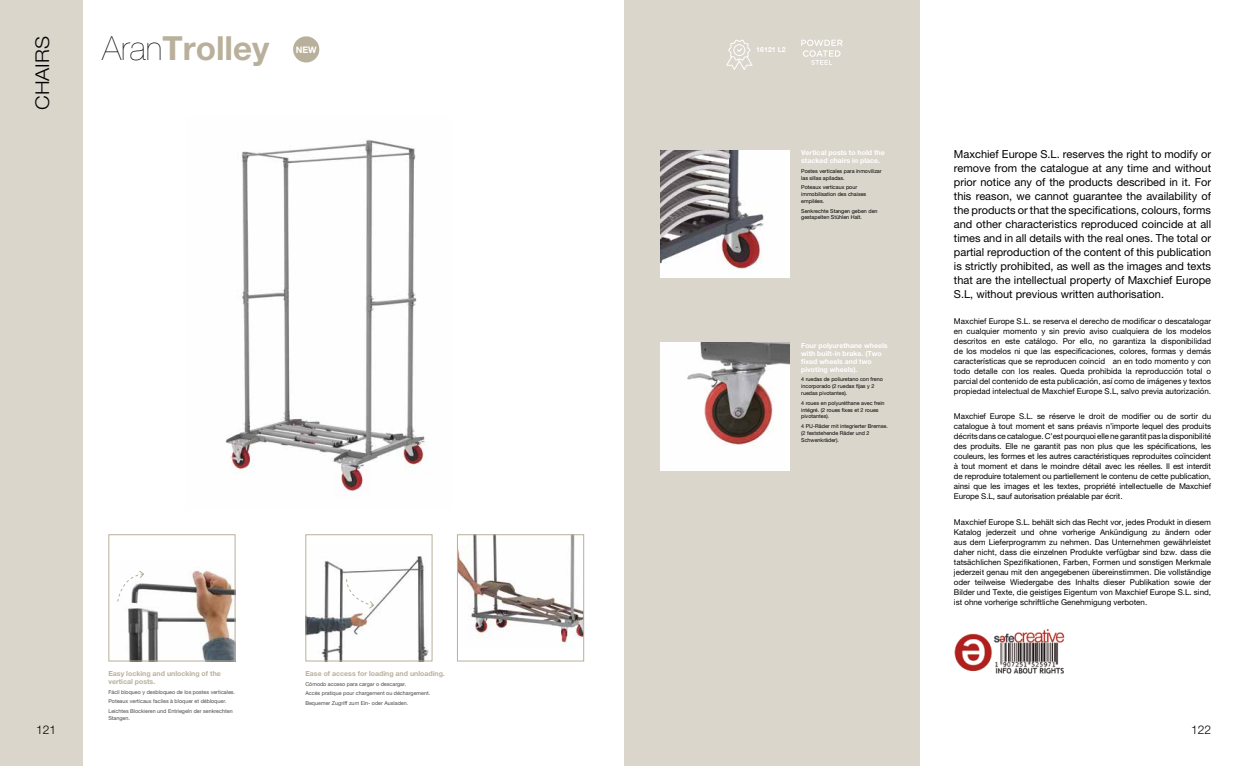
<style>
.page{position:relative;width:1248px;height:766px;background:#fff}
.page>*{position:absolute;margin:0;border:0;box-sizing:border-box;transform-origin:0 0}
.t1{font:700 33.2px "Helvetica Neue LT Pro";color:#b9b09b}
.t2{font:300 19px "Helvetica Neue LT Pro";color:#000;scale:1.09 1}
.t3{font:300 12px "Helvetica Neue LT Pro";color:#000}
.t4{font:11px/14px "Helvetica Neue LT Pro";color:#000;text-align:justify}
.t5{font:700 9px "Helvetica Neue LT Pro";color:#fff}
.t6{font:8px/10px "Helvetica Neue LT Pro";color:#000;text-align:justify}
.t7{font:700 7px/8px "Helvetica Neue LT Pro";color:#fff}
.t8{font:700 7px/8px "Helvetica Neue LT Pro";color:#b9b09b}
.t9{font:5.4px/6.8px "Helvetica Neue LT Pro";color:#000}
.t10{font:5.4px/9.7px "Helvetica Neue LT Pro";color:#4a4a49}
.s1{font-weight:200;color:#000}
</style>
<div class="page">
<div style="left:624px;top:0;width:295px;height:765px;background:#dbd6cc"></div>
<img style="left:660px;top:342px;width:129px;height:128px">
<div style="left:0;top:0;width:83px;height:765px;background:#dbd6cc"></div>
<img style="left:660px;top:150px;width:129px;height:127px">
<img style="left:225px;top:139px;width:203px;height:352px">
<img style="left:459px;top:536px;width:123px;height:110px">
<div style="left:457px;top:534px;width:127px;height:127px;border:1px solid #b9b09b"></div>
<svg style="left:801px;top:40px;width:41px;height:25px"></svg>
<img style="left:128px;top:570px;width:105px;height:89px">
<div style="left:108px;top:534px;width:127px;height:127px;border:1px solid #b9b09b"></div>
<svg style="left:117px;top:570px;width:27px;height:32px"></svg>
<img style="left:307px;top:556px;width:122px;height:103px">
<div style="left:305px;top:534px;width:127px;height:127px;border:1px solid #b9b09b"></div>
<svg style="left:345px;top:578px;width:29px;height:31px"></svg>
<img style="left:954px;top:628px;width:111px;height:46px">
<svg style="left:726px;top:39px;width:26px;height:31px"></svg>
<div style="left:293px;top:36px;width:26px;height:26px;background:#b9b09b;border-radius:50%"></div>
<h2 class="t2" style="left:31px;top:110px;width:69px;rotate:-90deg">CHAIRS</h2>
<h1 class="t1" style="left:102px;top:27px;width:169px"><span class="s1">Aran</span>Trolley</h1>
<p class="t5" style="left:296px;top:44px;width:22px">NEW</p>
<p class="t7" style="left:756px;top:45px;width:31px">16121 L2</p>
<p class="t7" style="left:801px;top:148px;width:85px">Vertical posts to hold the stacked chairs in place.</p>
<p class="t9" style="left:801px;top:167px;width:82px">Postes verticales para inmovilizar las sillas apiladas.</p>
<p class="t9" style="left:801px;top:184px;width:67px">Poteaux verticaux pour immobilisation des chaises empilées.</p>
<p class="t9" style="left:801px;top:207px;width:78px">Senkrechte Stangen geben den gestapelten Stühlen Halt.</p>
<p class="t7" style="left:801px;top:341px;width:88px">Four polyurethane wheels with built-in brake. (Two fixed wheels and two pivoting wheels).</p>
<p class="t9" style="left:801px;top:376px;width:83px">4 ruedas de poliuretano con freno incorporado (2 ruedas fijas y 2 ruedas pivotantes).</p>
<p class="t9" style="left:801px;top:399px;width:85px">4 roues en polyuréthane avec frein intégré. (2 roues fixes et 2 roues pivotantes).</p>
<p class="t9" style="left:801px;top:422px;width:88px">4 PU-Räder mit integrierter Bremse. (2 feststehende Räder und 2<br>Schwenkräder).</p>
<p class="t8" style="left:108px;top:669px;width:114px">Easy locking and unlocking of the vertical posts.</p>
<p class="t10" style="left:108px;top:686px;width:128px">Fácil bloqueo y desbloqueo de los postes verticales.<br>Poteaux verticaux faciles à bloquer et débloquer.<br>Leichtes Blockieren und Entriegeln der senkrechten</p>
<p class="t10" style="left:108px;top:712px;width:23px">Stangen.</p>
<p class="t8" style="left:305px;top:669px;width:141px">Ease of access for loading and unloading.</p>
<p class="t10" style="left:305px;top:678px;width:126px">Cómodo acceso para cargar o descargar.<br>Accès pratique pour chargement ou déchargement.<br>Bequemer Zugriff zum Ein- oder Ausladen.</p>
<p class="t4" style="left:953px;top:147px;width:259px">Maxchief Europe S.L. reserves the right to modify or remove from the catalogue at any time and without prior notice any of the products described in it. For this reason, we cannot guarantee the availability of the products or that the specifications, colours, forms and other characteristics reproduced coincide at all times and in all details with the real ones. The total or partial reproduction of the content of this publication is strictly prohibited, as well as the images and texts that are the intellectual property of Maxchief Europe S.L, without previous written authorisation.</p>
<p class="t6" style="left:953px;top:315px;width:259px">Maxchief Europe S.L. se reserva el derecho de modificar o descatalogar en cualquier momento y sin previo aviso cualquiera de los modelos descritos en este catálogo. Por ello, no garantiza la disponibilidad de los modelos ni que las especificaciones, colores, formas y demás características que se reproducen coincid an en todo momento y con todo detalle con los reales. Queda prohibida la reproducción total o parcial del contenido de esta publicación, así como de imágenes y textos propiedad intelectual de Maxchief Europe S.L, salvo previa autorización.</p>
<p class="t6" style="left:953px;top:411px;width:259px">Maxchief Europe S.L. se réserve le droit de modifier ou de sortir du catalogue à tout moment et sans préavis n’importe lequel des produits décrits dans ce catalogue. C’est pourquoi elle ne garantit pas la disponibilité des produits. Elle ne garantit pas non plus que les spécifications, les couleurs, les formes et les autres caractéristiques reproduites coïncident à tout moment et dans le moindre détail avec les réelles. Il est interdit de reproduire totalement ou partiellement le contenu de cette publication, ainsi que les images et les textes, propriété intellectuelle de Maxchief Europe S.L, sauf autorisation préalable par écrit.</p>
<p class="t6" style="left:953px;top:517px;width:259px">Maxchief Europe S.L. behält sich das Recht vor, jedes Produkt in diesem Katalog jederzeit und ohne vorherige Ankündigung zu ändern oder aus dem Lieferprogramm zu nehmen. Das Unternehmen gewährleistet daher nicht, dass die einzelnen Produkte verfügbar sind bzw. dass die tatsächlichen Spezifikationen, Farben, Formen und sonstigen Merkmale jederzeit genau mit den angegebenen übereinstimmen. Die vollständige oder teilweise Wiedergabe des Inhalts dieser Publikation sowie der Bilder und Texte, die geistiges Eigentum von Maxchief Europe S.L. sind, ist ohne vorherige schriftliche Genehmigung verboten.</p>
<h3 class="t3" style="left:36px;top:722px;width:22px">121</h3>
<h3 class="t3" style="left:1190px;top:722px;width:22px">122</h3>
</div>
